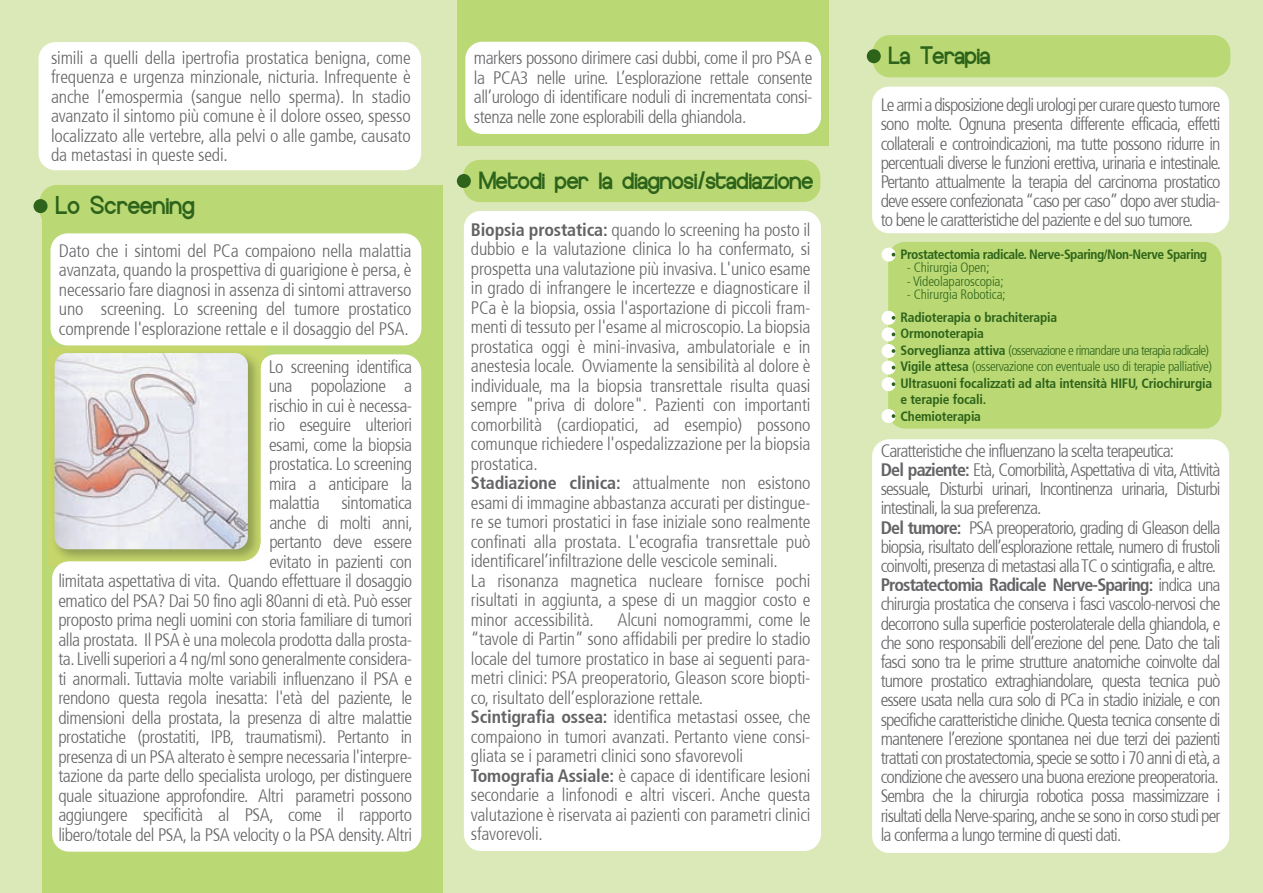
<style>
.page{position:relative;width:1263px;height:893px;background:#dbe9b8}
.page>*{position:absolute;margin:0;border:0;box-sizing:border-box;transform-origin:0 0}
.t1{font:21px "Europe Underground";color:#2d631a}
.t2{font:20.25px "Europe Underground";letter-spacing:-.015em;color:#2d631a}
.t3{font:300 condensed 18px/19.5px "Frutiger 47";letter-spacing:-.025em;color:#636366;text-align:justify}
.t4{font:300 condensed 18px/19.2px "Frutiger 47";letter-spacing:-.05em;color:#636366}
.t5{font:700 condensed 18px "Frutiger 67";letter-spacing:-.05em;color:#636366}
.t6{font:300 condensed 13.5px/16.5px "Frutiger 47";letter-spacing:-.025em;color:#2d631a}
.t7{font:700 condensed 13.5px/16.5px "Frutiger 67";letter-spacing:-.015em;color:#2d631a}
.t8{font:700 condensed 13.5px "Frutiger 67";letter-spacing:-.035em;color:#2d631a}
.s1{font-family:"Frutiger 67";font-weight:700}
.s2{font-family:"Frutiger 47";font-weight:300}
</style>
<div class="page">
<div style="left:42px;top:206px;width:400px;height:687px;background:#bad874"></div>
<div style="left:457px;top:0;width:372px;height:146px;background:#bad874"></div>
<div style="left:379px;top:185px;width:63px;height:35px;background:#bad874"></div>
<div style="left:39px;top:42px;width:382px;height:128px;background:#fff;border-radius:17px"></div>
<div style="left:52px;top:354px;width:369px;height:498px;background:#fff"></div>
<div style="left:463px;top:160px;width:357px;height:42px;background:#bad874;border-radius:17px"></div>
<div style="left:457px;top:174px;width:14px;height:14px;background:#2d631a;border-radius:50%"></div>
<div style="left:50px;top:233px;width:371px;height:112px;background:#fff;border-radius:17px"></div>
<div style="left:40px;top:185px;width:380px;height:42px;background:#bad874;border-radius:17px"></div>
<div style="left:34px;top:199px;width:14px;height:14px;background:#2d631a;border-radius:50%"></div>
<div style="left:465px;top:42px;width:356px;height:92px;background:#fff;border-radius:17px"></div>
<div style="left:464px;top:211px;width:357px;height:640px;background:#fff;border-radius:17px"></div>
<div style="left:49px;top:347px;width:216px;height:219px;background:#c5d56a"></div>
<img style="left:57px;top:358px;width:208px;height:208px">
<img style="left:55px;top:353px;width:193px;height:196px">
<div style="left:872px;top:87px;width:357px;height:146px;background:#fff;border-radius:17px"></div>
<div style="left:872px;top:439px;width:357px;height:414px;background:#fff;border-radius:17px"></div>
<div style="left:888px;top:242px;width:333px;height:187px;background:#bad874;border-radius:17px"></div>
<div style="left:882px;top:248px;width:14px;height:14px;background:#fff;border-radius:50%"></div>
<svg style="left:892px;top:253px;width:3px;height:4px"></svg>
<div style="left:882px;top:311px;width:14px;height:14px;background:#fff;border-radius:50%"></div>
<svg style="left:892px;top:316px;width:3px;height:4px"></svg>
<div style="left:882px;top:327px;width:14px;height:14px;background:#fff;border-radius:50%"></div>
<svg style="left:892px;top:332px;width:3px;height:4px"></svg>
<div style="left:882px;top:344px;width:14px;height:14px;background:#fff;border-radius:50%"></div>
<svg style="left:892px;top:349px;width:3px;height:4px"></svg>
<svg style="left:882px;top:361px;width:14px;height:14px"></svg>
<div style="left:882px;top:377px;width:14px;height:14px;background:#fff;border-radius:50%"></div>
<svg style="left:892px;top:382px;width:3px;height:4px"></svg>
<div style="left:882px;top:409px;width:14px;height:14px;background:#fff;border-radius:50%"></div>
<svg style="left:892px;top:414px;width:3px;height:4px"></svg>
<div style="left:873px;top:35px;width:357px;height:42px;background:#bad874;border-radius:17px"></div>
<div style="left:867px;top:49px;width:14px;height:14px;background:#2d631a;border-radius:50%"></div>
<p class="t3" style="left:51px;top:48px;width:361px">simili a quelli della ipertrofia prostatica benigna, come frequenza e urgenza minzionale, nicturia. Infrequente è anche l’emospermia (sangue nello sperma). In stadio avanzato il sintomo più comune è il dolore osseo, spesso localizzato alle vertebre, alla pelvi o alle gambe, causato da metastasi in queste sedi.</p>
<p class="t1" style="left:56px;top:190px;width:140px">Lo Screening</p>
<p class="t3" style="left:59px;top:241px;width:354px">Dato che i sintomi del PCa compaiono nella malattia avanzata, quando la prospettiva di guarigione è persa, è necessario fare diagnosi in assenza di sintomi attraverso uno screening. Lo screening del tumore prostatico comprende l'esplorazione rettale e il dosaggio del PSA.</p>
<p class="t3" style="left:58px;top:357px;width:356px;text-align:right">Lo screening identifica<br>una popolazione a<br>rischio in cui è necessa-<br>rio eseguire ulteriori<br>esami, come la biopsia<br>prostatica. Lo screening<br>mira a anticipare la<br>malattia sintomatica<br>anche di molti anni,<br>pertanto deve essere<br>evitato in pazienti con<br>limitata aspettativa di vita. Quando effettuare il dosaggio ematico del PSA? Dai 50 fino agli 80anni di età. Può esser proposto prima negli uomini con storia familiare di tumori alla prostata. Il PSA è una molecola prodotta dalla prosta&shy;ta. Livelli superiori a 4 ng/ml sono generalmente considera&shy;ti anormali. Tuttavia molte variabili influenzano il PSA e rendono questa regola inesatta: l'età del paziente, le dimensioni della prostata, la presenza di altre malattie prostatiche (prostatiti, IPB, traumatismi). Pertanto in presenza di un PSA alterato è sempre necessaria l'interpre&shy;tazione da parte dello specialista urologo, per distinguere quale situazione approfondire. Altri parametri possono aggiungere specificità al PSA, come il rapporto libero/totale del PSA, la PSA velocity o la PSA density. Altri</p>
<p class="t3" style="left:474px;top:49px;width:340px">markers possono dirimere casi dubbi, come il pro PSA e la PCA3 nelle urine. L’esplorazione rettale consente all’urologo di identificare noduli di incrementata consi&shy;stenza nelle zone esplorabili della ghiandola.</p>
<p class="t2" style="left:479px;top:165px;width:336px">Metodi per la diagnosi/stadiazione</p>
<p class="t3" style="left:471px;top:220px;width:341px;text-align:left"><span class="s1">Biopsia prostatica:</span> quando lo screening ha posto il dubbio e la valutazione clinica lo ha confermato, si prospetta una valutazione più invasiva. L'unico esame in grado di infrangere le incertezze e diagnosticare il PCa è la biopsia, ossia l'asportazione di piccoli fram&shy;menti di tessuto per l'esame al microscopio. La biopsia prostatica oggi è mini-invasiva, ambulatoriale e in anestesia locale. Ovviamente la sensibilità al dolore è individuale, ma la biopsia transrettale risulta quasi sempre "priva di dolore". Pazienti con importanti comorbilità (cardiopatici, ad esempio) possono comunque richiedere l'ospedalizzazione per la biopsia prostatica.<br><span class="s1">Stadiazione clinica:</span> attualmente non esistono esami di immagine abbastanza accurati per distingue&shy;re se tumori prostatici in fase iniziale sono realmente confinati alla prostata. L'ecografia transrettale può identificarel’infiltrazione delle vescicole seminali.<br>La risonanza magnetica nucleare fornisce pochi risultati in aggiunta, a spese di un maggior costo e minor accessibilità.</p>
<p class="t3" style="left:471px;top:610px;width:341px;text-align:left;text-indent:147px">Alcuni nomogrammi, come le “tavole di Partin” sono affidabili per predire lo stadio locale del tumore prostatico in base ai seguenti para&shy;metri clinici: PSA preoperatorio, Gleason score biopti&shy;co, risultato dell’esplorazione rettale.<br><span class="s1">Scintigrafia ossea:</span> identifica metastasi ossee, che compaiono in tumori avanzati. Pertanto viene consi&shy;gliata se i parametri clinici sono sfavorevoli <span class="s1">Tomografia Assiale:</span> è capace di identificare lesioni secondarie a linfonodi e altri visceri. Anche questa valutazione è riservata ai pazienti con parametri clinici sfavorevoli.</p>
<p class="t2" style="left:889px;top:41px;width:103px">La Terapia</p>
<p class="t3" style="left:881px;top:96px;width:342px">Le armi a disposizione degli urologi per curare questo tumore sono molte. Ognuna presenta differente efficacia, effetti collaterali e controindicazioni, ma tutte possono ridurre in percentuali diverse le funzioni erettiva, urinaria e intestinale.<br>Pertanto attualmente la terapia del carcinoma prostatico deve essere confezionata “caso per caso” dopo aver studia&shy;to bene le caratteristiche del paziente e del suo tumore.</p>
<p class="t8" style="left:900px;top:246px;width:308px">Prostatectomia radicale. Nerve-Sparing/Non-Nerve Sparing</p>
<p class="t6" style="left:907px;top:259px;width:84px">- Chirurgia Open;</p>
<p class="t6" style="left:907px;top:273px;width:98px">- Videolaparoscopia;</p>
<p class="t6" style="left:907px;top:286px;width:101px">- Chirurgia Robotica;</p>
<p class="t7" style="left:900px;top:309px;width:158px">Radioterapia o brachiterapia<br>Ormonoterapia</p>
<p class="t6" style="left:900px;top:342px;width:313px"><span class="s1">Sorveglianza attiva</span> (osservazione e rimandare una terapia radicale)<br><span class="s1">Vigile attesa</span> (osservazione con eventuale uso di terapie palliative)</p>
<p class="t7" style="left:900px;top:375px;width:313px">Ultrasuoni focalizzati ad alta intensità HIFU, Criochirurgia e terapie focali.<br>Chemioterapia</p>
<p class="t4" style="left:881px;top:441px;width:341px">Caratteristiche che influenzano la scelta terapeutica:<br><span class="s1">Del paziente:</span> Età, Comorbilità, Aspettativa di vita, Attività sessuale, Disturbi urinari, Incontinenza urinaria, Disturbi intestinali, la sua preferenza.<br><span class="s1">Del tumore:</span> PSA preoperatorio, grading di Gleason della biopsia, risultato dell’esplorazione rettale, numero di frustoli coinvolti, presenza di metastasi alla TC o scintigrafia, e altre.</p>
<p class="t5" style="left:881px;top:574px;width:341px">Prostatectomia Radicale Nerve-Sparing: <span class="s2">indica una</span></p>
<p class="t3" style="left:881px;top:595px;width:341px">chirurgia prostatica che conserva i fasci vascolo-nervosi che decorrono sulla superficie posterolaterale della ghiandola, e che sono responsabili dell’erezione del pene. Dato che tali fasci sono tra le prime strutture anatomiche coinvolte dal tumore prostatico extraghiandolare, questa tecnica può essere usata nella cura solo di PCa in stadio iniziale, e con specifiche caratteristiche cliniche. Questa tecnica consente di mantenere l’erezione spontanea nei due terzi dei pazienti trattati con prostatectomia, specie se sotto i 70 anni di età, a condizione che avessero una buona erezione preoperatoria.<br>Sembra che la chirurgia robotica possa massimizzare i risultati della Nerve-sparing, anche se sono in corso studi per la conferma a lungo termine di questi dati.</p>
</div>
